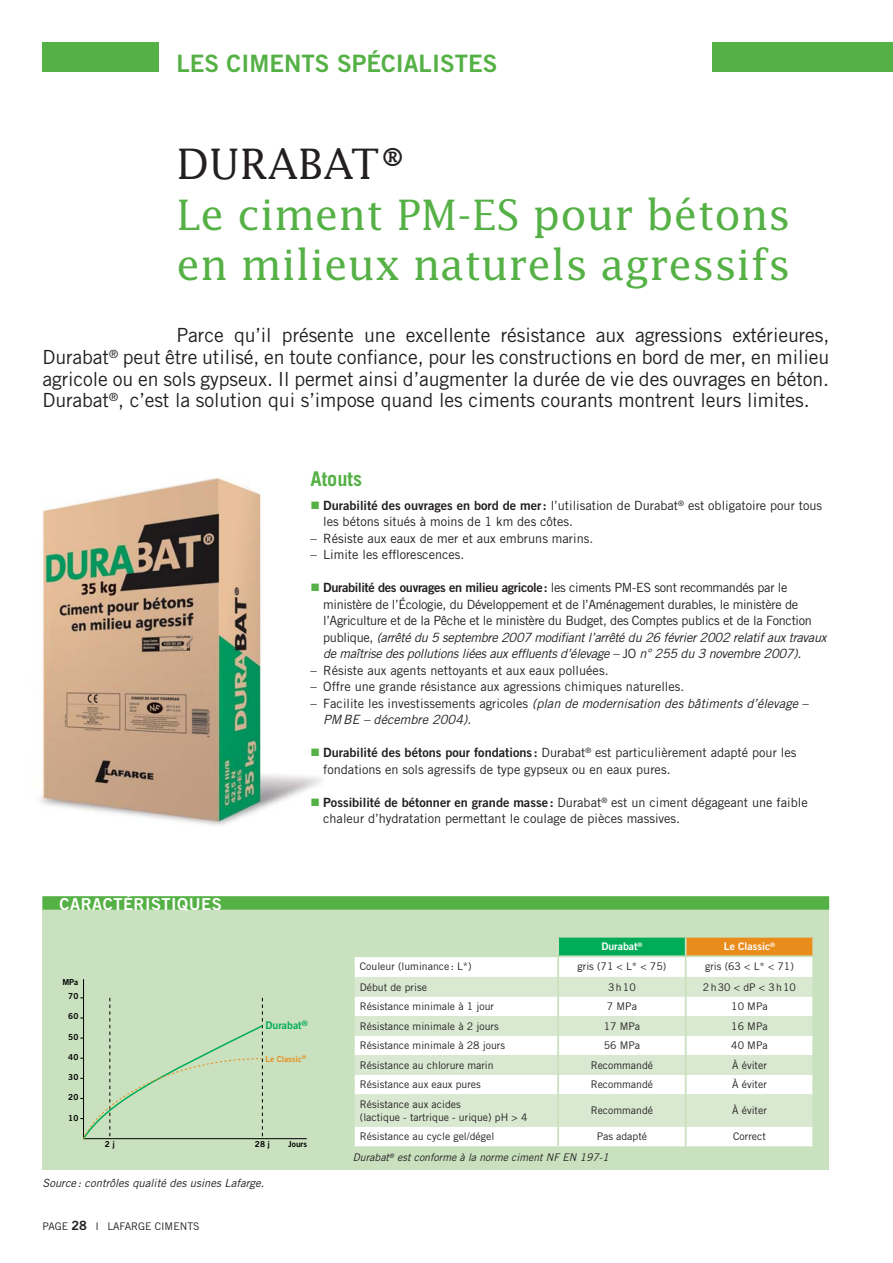
<style>
.page{position:relative;width:893px;height:1263px;background:#fff}
.page>*{position:absolute;margin:0;border:0;box-sizing:border-box;transform-origin:0 0}
.t1{font:42px/50.4px "Lucida Std";color:#55b145}
.t2{font:42px "Lucida Std";color:#231f20}
.t3{font:24px "Trade Gothic LT Std Bd 2";color:#55b145}
.t4{font:700 20.25px "Trade Gothic LT Std";color:#55b145}
.t5{font:19.5px/21.6px "Trade Gothic LT Std";letter-spacing:-.005em;color:#231f20;text-align:justify}
.t6{font:16.5px "Trade Gothic LT Std Bd 2";letter-spacing:.03em;color:#fff}
.t7{font:12.75px/16.5px "Trade Gothic LT Std";color:#231f20}
.t8{font:12.75px/16.5px "Trade Gothic LT Std";letter-spacing:-.025em;color:#231f20}
.t9{font:italic 12.75px/16.5px "Trade Gothic LT Std";color:#231f20}
.t10{font:12.75px "Trade Gothic LT Std Bd 2";letter-spacing:-.025em;color:#231f20}
.t11{font:italic 11.25px "Trade Gothic LT Std";color:#231f20}
.t12{font:10.5px/12.6px "Trade Gothic LT Std";color:#231f20}
.t13{font:italic 10.5px "Trade Gothic LT Std";color:#231f20}
.t14{font:10.5px "Trade Gothic LT Std Bd 2";color:#fff}
.t15{font:10.5px "Trade Gothic LT Std Bd 2";color:#00ac58}
.t16{font:8.25px "Trade Gothic LT Std Bd 2";color:#000}
.t17{font:8.25px "Trade Gothic LT Std Bd 2";color:#ea8c1c}
.s1{font-family:"Trade Gothic LT Std Bd 2"}
.s2{font-family:"Trade Gothic LT Std"}
.s3{font-style:italic}
.s4{font-style:normal}
.s5{font-family:"Trade Gothic LT Std Bd 2";font-size:12.75px}
</style>
<div class="page">
<div style="left:43px;top:43px;width:116px;height:29px;background:#55b145"></div>
<div style="left:712px;top:43px;width:181px;height:29px;background:#55b145"></div>
<img style="left:40px;top:478px;width:281px;height:347px">
<div style="left:43px;top:898px;width:786px;height:272px;background:#c9e1be"></div>
<div style="left:43px;top:896px;width:786px;height:14px;background:#55b145"></div>
<svg style="left:80px;top:979px;width:227px;height:161px"></svg>
<div style="left:558px;top:937px;width:128px;height:19px;background:#00ac58"></div>
<div style="left:686px;top:937px;width:127px;height:19px;background:#ea8c1c"></div>
<div style="left:355px;top:957px;width:457px;height:189px;background:#fff"></div>
<svg style="left:355px;top:977px;width:457px;height:150px;background:#e7f1e2"></svg>
<hr style="left:558px;top:936px;width:128px;height:2px;background:#c9e1be">
<svg style="left:558px;top:938px;width:1px;height:17px"></svg>
<hr style="left:686px;top:936px;width:128px;height:2px;background:#c9e1be">
<svg style="left:685px;top:938px;width:2px;height:17px"></svg>
<svg style="left:812px;top:938px;width:1px;height:17px"></svg>
<hr style="left:557px;top:957px;width:2px;height:20px;background:#c9e1be">
<hr style="left:685px;top:957px;width:2px;height:20px;background:#c9e1be">
<svg style="left:557px;top:977px;width:2px;height:19px"></svg>
<svg style="left:685px;top:977px;width:2px;height:19px"></svg>
<hr style="left:557px;top:996px;width:2px;height:20px;background:#c9e1be">
<hr style="left:685px;top:996px;width:2px;height:20px;background:#c9e1be">
<svg style="left:354px;top:1127px;width:1px;height:19px"></svg>
<svg style="left:557px;top:1127px;width:2px;height:19px"></svg>
<svg style="left:685px;top:1127px;width:2px;height:19px"></svg>
<svg style="left:812px;top:1127px;width:1px;height:19px"></svg>
<hr style="left:558px;top:955px;width:256px;height:2px;background:#c9e1be">
<hr style="left:557px;top:1016px;width:2px;height:20px;background:#c9e1be">
<hr style="left:685px;top:1016px;width:2px;height:20px;background:#c9e1be">
<hr style="left:557px;top:1055px;width:2px;height:20px;background:#c9e1be">
<hr style="left:685px;top:1055px;width:2px;height:20px;background:#c9e1be">
<hr style="left:557px;top:1094px;width:2px;height:33px;background:#c9e1be">
<hr style="left:685px;top:1094px;width:2px;height:33px;background:#c9e1be">
<svg style="left:354px;top:1036px;width:1px;height:19px"></svg>
<svg style="left:557px;top:1036px;width:2px;height:19px"></svg>
<svg style="left:685px;top:1036px;width:2px;height:19px"></svg>
<svg style="left:812px;top:1036px;width:1px;height:19px"></svg>
<svg style="left:354px;top:1075px;width:1px;height:19px"></svg>
<svg style="left:557px;top:1075px;width:2px;height:19px"></svg>
<svg style="left:685px;top:1075px;width:2px;height:19px"></svg>
<svg style="left:812px;top:1075px;width:1px;height:19px"></svg>
<svg style="left:311px;top:501px;width:8px;height:8px"></svg>
<svg style="left:311px;top:584px;width:8px;height:7px"></svg>
<svg style="left:311px;top:749px;width:8px;height:7px"></svg>
<svg style="left:311px;top:798px;width:8px;height:8px"></svg>
<h2 class="t3" style="left:176px;top:55px;width:323px">LES CIMENTS SPÉCIALISTES</h2>
<h1 class="t2" style="left:176px;top:144px;width:231px">DURABAT®</h1>
<h1 class="t1" style="left:176px;top:192px;width:615px">Le ciment PM-ES pour bétons en milieux naturels agressifs</h1>
<p class="t5" style="left:43px;top:327px;width:788px;text-indent:134px">Parce qu’il présente une excellente résistance aux agressions extérieures, Durabat<sup>®</sup> peut être utilisé, en toute confiance, pour les constructions en bord de mer, en milieu agricole ou en sols gypseux. Il permet ainsi d’augmenter la durée de vie des ouvrages en béton.<br>Durabat<sup>®</sup>, c’est la solution qui s’impose quand les ciments courants montrent leurs limites.</p>
<p class="t6" style="left:60px;top:898px;width:164px">CARACTÉRISTIQUES</p>
<h3 class="t4" style="left:310px;top:471px;width:53px">Atouts</h3>
<p class="t7" style="left:323px;top:499px;width:501px"><span class="s1">Durabilité des ouvrages en bord de mer :</span> l’utilisation de Durabat<sup>®</sup> est obligatoire pour tous les bétons situés à moins de 1 km des côtes.</p>
<p class="t7" style="left:310px;top:532px;width:284px">– Résiste aux eaux de mer et aux embruns marins.</p>
<p class="t7" style="left:310px;top:548px;width:156px">– Limite les efflorescences.</p>
<p class="t10" style="left:323px;top:583px;width:466px">Durabilité des ouvrages en milieu agricole : <span class="s2">les ciments PM-ES sont recommandés par le</span></p>
<p class="t8" style="left:323px;top:598px;width:505px">ministère de l’Écologie, du Développement et de l’Aménagement durables, le ministère de l’Agriculture et de la Pêche et le ministère du Budget, des Comptes publics et de la Fonction publique, <span class="s3">(arrêté du 5 septembre 2007 modifiant l’arrêté du 26 février 2002 relatif aux travaux de maîtrise des pollutions liées aux effluents d’élevage –</span> JO <span class="s3">n° 255 du 3 novembre 2007).</span></p>
<p class="t7" style="left:310px;top:664px;width:300px">– Résiste aux agents nettoyants et aux eaux polluées.</p>
<p class="t7" style="left:310px;top:680px;width:375px">– Offre une grande résistance aux agressions chimiques naturelles.</p>
<p class="t9" style="left:323px;top:697px;width:487px;text-indent:-13px"><span class="s4">– Facilite les investissements agricoles</span> (plan de modernisation des bâtiments d’élevage –<br>PM BE – décembre 2004)<span class="s4">.</span></p>
<p class="t7" style="left:323px;top:746px;width:475px"><span class="s1">Durabilité des bétons pour fondations :</span> Durabat<sup>®</sup> est particulièrement adapté pour les fondations en sols agressifs de type gypseux ou en eaux pures.</p>
<p class="t7" style="left:323px;top:796px;width:486px"><span class="s1">Possibilité de bétonner en grande masse :</span> Durabat<sup>®</sup> est un ciment dégageant une faible chaleur d’hydratation permettant le coulage de pièces massives.</p>
<p class="t14" style="left:601px;top:943px;width:43px">Durabat<sup>®</sup></p>
<p class="t14" style="left:724px;top:943px;width:53px">Le Classic<sup>®</sup></p>
<p class="t16" style="left:62px;top:979px;width:18px">MPa</p>
<p class="t16" style="left:68px;top:1013px;width:12px">60</p>
<p class="t16" style="left:68px;top:1034px;width:12px">50</p>
<p class="t16" style="left:68px;top:1054px;width:12px">40</p>
<p class="t16" style="left:68px;top:1074px;width:12px">30</p>
<p class="t16" style="left:68px;top:1094px;width:12px">20</p>
<p class="t16" style="left:68px;top:1115px;width:12px">10</p>
<p class="t16" style="left:68px;top:993px;width:12px">70</p>
<p class="t15" style="left:266px;top:1021px;width:44px">Durabat<sup>®</sup></p>
<p class="t17" style="left:266px;top:1056px;width:42px">Le Classic<sup>®</sup></p>
<p class="t16" style="left:105px;top:1141px;width:11px">2 j</p>
<p class="t16" style="left:255px;top:1141px;width:16px">28 j</p>
<p class="t16" style="left:288px;top:1141px;width:20px">Jours</p>
<p class="t11" style="left:43px;top:1178px;width:223px">Source : contrôles qualité des usines Lafarge.</p>
<p class="t12" style="left:43px;top:1221px;width:159px">PAGE <span class="s5">28</span> I LAFARGE CIMENTS</p>
<p class="t12" style="left:360px;top:962px;width:113px">Couleur (luminance : L*)</p>
<p class="t12" style="left:578px;top:962px;width:90px">gris (71 &lt; L* &lt; 75)</p>
<p class="t12" style="left:705px;top:962px;width:90px">gris (63 &lt; L* &lt; 71)</p>
<p class="t12" style="left:360px;top:982px;width:69px">Début de prise</p>
<p class="t12" style="left:608px;top:982px;width:29px">3 h 10</p>
<p class="t12" style="left:703px;top:982px;width:95px">2 h 30 &lt; dP &lt; 3 h 10</p>
<p class="t12" style="left:360px;top:1001px;width:136px">Résistance minimale à 1 jour</p>
<p class="t12" style="left:607px;top:1001px;width:32px">7 MPa</p>
<p class="t12" style="left:731px;top:1001px;width:38px">10 MPa</p>
<p class="t12" style="left:360px;top:1021px;width:140px">Résistance minimale à 2 jours</p>
<p class="t12" style="left:604px;top:1021px;width:38px">17 MPa</p>
<p class="t12" style="left:731px;top:1021px;width:38px">16 MPa</p>
<p class="t12" style="left:360px;top:1040px;width:147px">Résistance minimale à 28 jours</p>
<p class="t12" style="left:604px;top:1040px;width:38px">56 MPa</p>
<p class="t12" style="left:731px;top:1040px;width:38px">40 MPa</p>
<p class="t12" style="left:360px;top:1060px;width:135px">Résistance au chlorure marin</p>
<p class="t12" style="left:591px;top:1060px;width:64px">Recommandé</p>
<p class="t12" style="left:732px;top:1060px;width:36px">À éviter</p>
<p class="t12" style="left:360px;top:1080px;width:123px">Résistance aux eaux pures</p>
<p class="t12" style="left:591px;top:1080px;width:64px">Recommandé</p>
<p class="t12" style="left:732px;top:1080px;width:36px">À éviter</p>
<p class="t12" style="left:360px;top:1099px;width:169px">Résistance aux acides<br>(lactique - tartrique - urique) pH &gt; 4</p>
<p class="t12" style="left:591px;top:1105px;width:64px">Recommandé</p>
<p class="t12" style="left:732px;top:1105px;width:36px">À éviter</p>
<p class="t12" style="left:360px;top:1131px;width:136px">Résistance au cycle gel/dégel</p>
<p class="t12" style="left:597px;top:1131px;width:52px">Pas adapté</p>
<p class="t12" style="left:733px;top:1131px;width:34px">Correct</p>
<p class="t13" style="left:353px;top:1154px;width:257px">Durabat<sup>®</sup> est conforme à la norme ciment NF EN 197-1</p>
</div>
